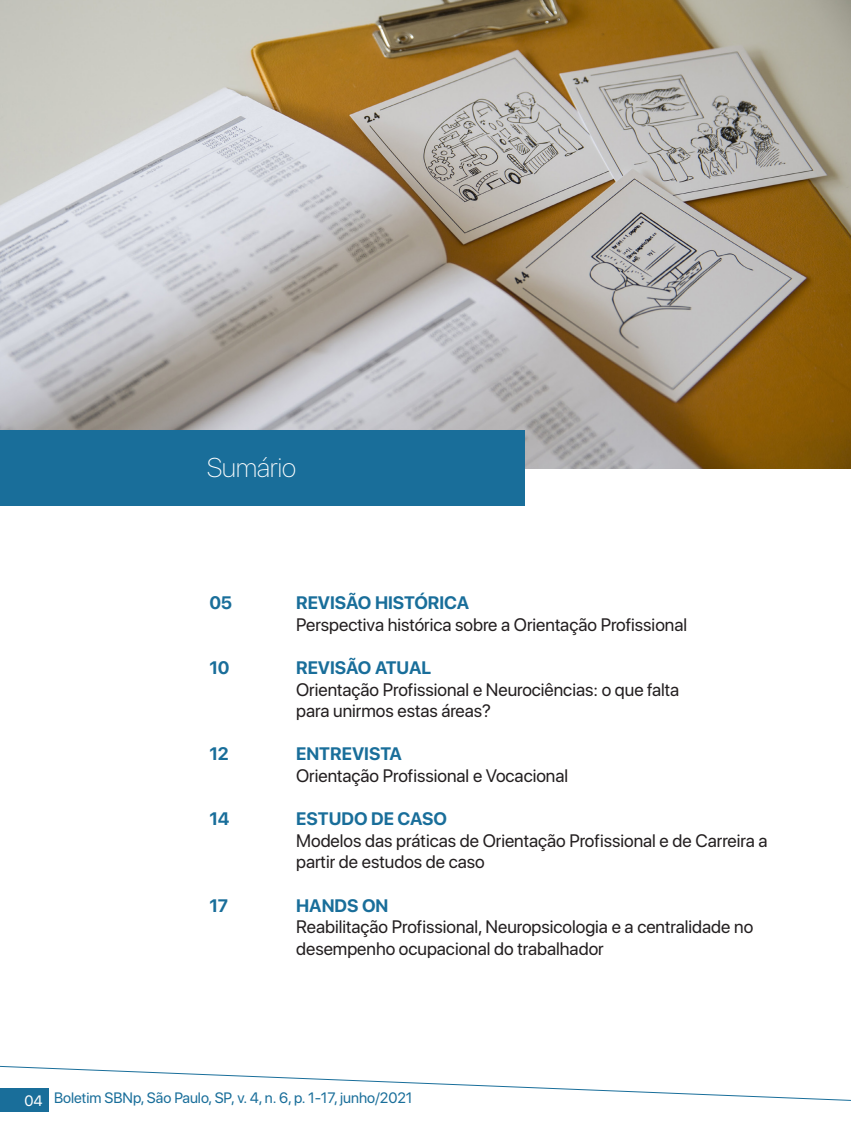
<style>
.page{position:relative;width:851px;height:1127px;background:#fff}
.page>*{position:absolute;margin:0;border:0;box-sizing:border-box;transform-origin:0 0}
.t1{font:100 27px "SF Pro Display";color:#fff}
.t2{font:18px/21.6px "SF Pro Display";color:#231f20}
.t3{font:700 18px "SF Pro Display";color:#196e9a}
.t4{font:15px "SF Pro Display";color:#196e9a}
.t5{font:15px "SF Pro Display";color:#fff}
</style>
<div class="page">
<svg style="left:0;top:1065px;width:850px;height:36px"></svg>
<div style="left:0;top:1089px;width:49px;height:23px;background:#196e9a"></div>
<img style="left:0;top:0;width:850px;height:468px">
<div style="left:0;top:430px;width:524px;height:76px;background:#196e9a"></div>
<p class="t1" style="left:207px;top:449px;width:90px">Sumário</p>
<p class="t3" style="left:209px;top:592px;width:24px">05</p>
<p class="t3" style="left:209px;top:657px;width:22px">10</p>
<p class="t3" style="left:209px;top:743px;width:21px">12</p>
<p class="t3" style="left:209px;top:808px;width:22px">14</p>
<p class="t3" style="left:209px;top:895px;width:20px">17</p>
<p class="t3" style="left:296px;top:592px;width:174px">REVISÃO HISTÓRICA</p>
<p class="t2" style="left:296px;top:613px;width:392px">Perspectiva histórica sobre a Orientação Profissional</p>
<p class="t3" style="left:296px;top:657px;width:137px">REVISÃO ATUAL</p>
<p class="t2" style="left:296px;top:678px;width:384px">Orientação Profissional e Neurociências: o que falta</p>
<p class="t2" style="left:296px;top:700px;width:196px">para unirmos estas áreas?</p>
<p class="t3" style="left:296px;top:743px;width:107px">ENTREVISTA</p>
<p class="t2" style="left:296px;top:765px;width:273px">Orientação Profissional e Vocacional</p>
<p class="t3" style="left:296px;top:808px;width:152px">ESTUDO DE CASO</p>
<p class="t2" style="left:296px;top:829px;width:473px">Modelos das práticas de Orientação Profissional e de Carreira a partir de estudos de caso</p>
<p class="t3" style="left:296px;top:895px;width:94px">HANDS ON</p>
<p class="t2" style="left:296px;top:916px;width:458px">Reabilitação Profissional, Neuropsicologia e a centralidade no desempenho ocupacional do trabalhador</p>
<p class="t5" style="left:24px;top:1088px;width:20px">04</p>
<p class="t4" style="left:54px;top:1086px;width:360px">Boletim SBNp, São Paulo, SP, v. 4, n. 6, p. 1-17, junho/2021</p>
</div>
